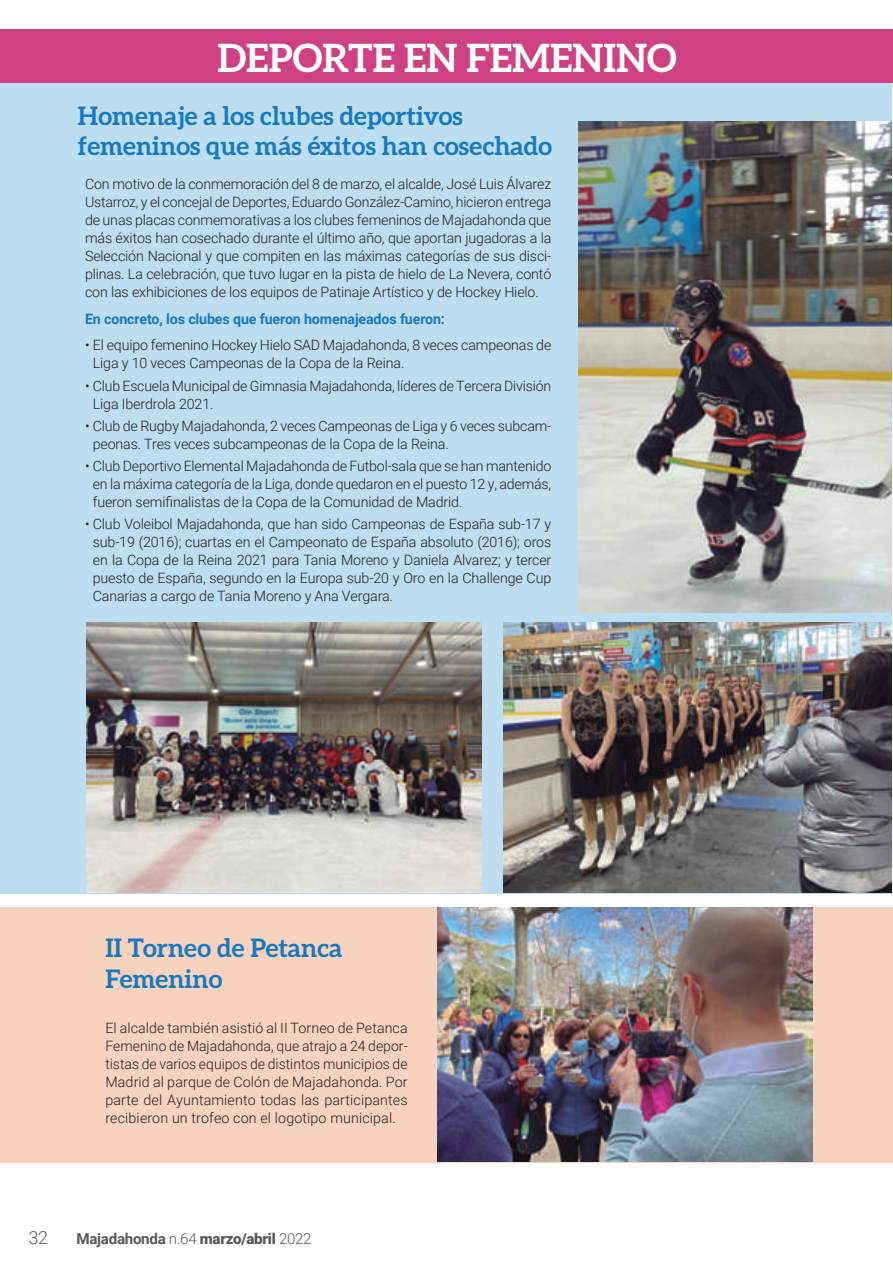
<style>
.page{position:relative;width:893px;height:1263px;background:#fff}
.page>*{position:absolute;margin:0;border:0;box-sizing:border-box;transform-origin:0 0}
.t1{font:700 39px "Aleo";color:#fff}
.t2{font:700 25.5px/30.6px "Aleo";color:#1779bf}
.t3{font:300 18px "Roboto";color:#57585a}
.t4{font:700 15px "Roboto";letter-spacing:-.02em;color:#57585a}
.t5{font:300 14.25px/18px "Roboto";letter-spacing:-.01em;color:#231f20;text-align:justify}
.t6{font:700 14.25px "Roboto";letter-spacing:-.01em;color:#1779bf}
.s1{font-weight:300}
.s2{font-weight:900}
</style>
<div class="page">
<div style="left:0;top:47px;width:891px;height:847px;background:#bddef0"></div>
<div style="left:0;top:30px;width:893px;height:53px;background:#ce4284"></div>
<div style="left:0;top:907px;width:893px;height:256px;background:#f7d2be"></div>
<img style="left:438px;top:908px;width:374px;height:254px">
<img style="left:578px;top:122px;width:313px;height:490px">
<img style="left:86px;top:623px;width:395px;height:269px">
<img style="left:503px;top:623px;width:388px;height:269px">
<h1 class="t1" style="left:217px;top:35px;width:461px">DEPORTE EN FEMENINO</h1>
<h2 class="t2" style="left:78px;top:100px;width:476px">Homenaje a los clubes deportivos femeninos que más éxitos han cosechado</h2>
<p class="t5" style="left:85px;top:175px;width:468px">Con motivo de la conmemoración del 8 de marzo, el alcalde, José Luis Álvarez Ustarroz, y el concejal de Deportes, Eduardo González-Camino, hicieron entrega de unas placas conmemorativas a los clubes femeninos de Majadahonda que más éxitos han cosechado durante el último año, que aportan jugadoras a la Selección Nacional y que compiten en las máximas categorías de sus disci&shy;plinas. La celebración, que tuvo lugar en la pista de hielo de La Nevera, contó con las exhibiciones de los equipos de Patinaje Artístico y de Hockey Hielo.</p>
<p class="t6" style="left:85px;top:309px;width:361px">En concreto, los clubes que fueron homenajeados fueron:</p>
<p class="t5" style="left:93px;top:336px;width:460px;text-indent:-8px">• El equipo femenino Hockey Hielo SAD Majadahonda, 8 veces campeonas de<br>Liga y 10 veces Campeonas de la Copa de la Reina.</p>
<p class="t5" style="left:93px;top:376px;width:460px;text-indent:-8px">• Club Escuela Municipal de Gimnasia Majadahonda, líderes de Tercera División<br>Liga Iberdrola 2021.</p>
<p class="t5" style="left:93px;top:416px;width:460px;text-indent:-8px">• Club de Rugby Majadahonda, 2 veces Campeonas de Liga y 6 veces subcam&shy;peonas. Tres veces subcampeonas de la Copa de la Reina.</p>
<p class="t5" style="left:93px;top:456px;width:460px;text-indent:-8px">• Club Deportivo Elemental Majadahonda de Futbol-sala que se han mantenido en la máxima categoría de la Liga, donde quedaron en el puesto 12 y, además, fueron semifinalistas de la Copa de la Comunidad de Madrid.</p>
<p class="t5" style="left:93px;top:515px;width:460px;text-indent:-8px">• Club Voleibol Majadahonda, que han sido Campeonas de España sub-17 y sub-19 (2016); cuartas en el Campeonato de España absoluto (2016); oros en la Copa de la Reina 2021 para Tania Moreno y Daniela Alvarez; y tercer puesto de España, segundo en la Europa sub-20 y Oro en la Challenge Cup Canarias a cargo de Tania Moreno y Ana Vergara.</p>
<h2 class="t2" style="left:105px;top:932px;width:239px">II Torneo de Petanca<br>Femenino</h2>
<p class="t5" style="left:105px;top:1018px;width:304px">El alcalde también asistió al II Torneo de Petanca Femenino de Majadahonda, que atrajo a 24 depor&shy;tistas de varios equipos de distintos municipios de Madrid al parque de Colón de Majadahonda. Por parte del Ayuntamiento todas las participantes recibieron un trofeo con el logotipo municipal.</p>
<p class="t3" style="left:28px;top:1225px;width:21px">32</p>
<p class="t4" style="left:77px;top:1228px;width:237px">Majadahonda <span class="s1">n.64</span> <span class="s2">marzo/abril</span> <span class="s1">2022</span></p>
</div>
